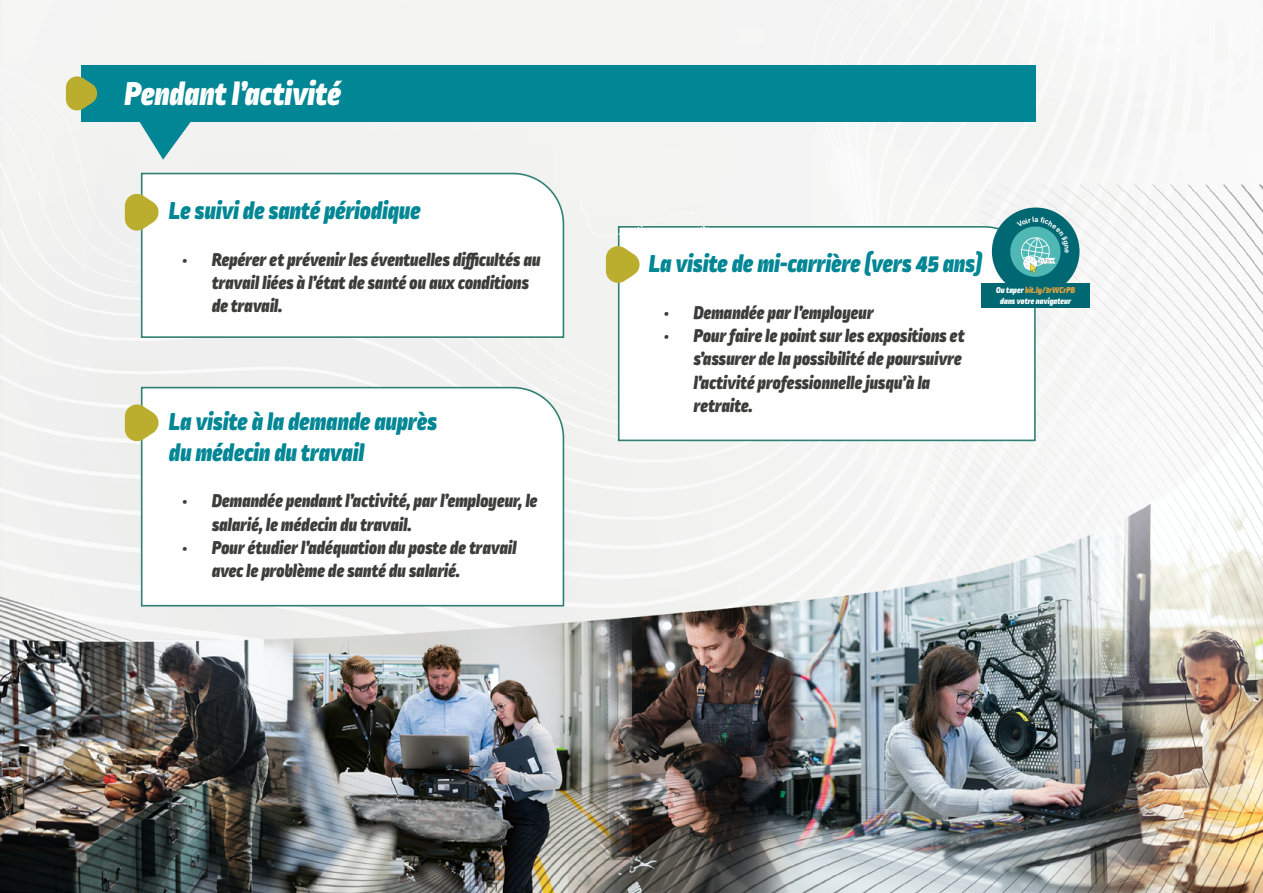
<style>
.page{position:relative;width:1263px;height:893px;background:#fff}
.page>*{position:absolute;margin:0;border:0;box-sizing:border-box;transform-origin:0 0}
.t1{font:italic 900 34.5px "Ropa Mix Pro";color:#fff}
.t2{font:italic 900 25.8px/31px "Ropa Mix Pro";color:#008694}
.t3{font:italic 900 19.35px/23.2px "Ropa Mix Pro";color:#3c3c3b}
.t4{font:italic 900 9px/10.8px "Ropa Mix Pro";color:#fff;text-align:center}
.t5{font:700 7.35px "Acumin Pro";color:#fff}
.s1{color:#e3a13f}
</style>
<div class="page">
<img style="left:0;top:0;width:1263px;height:893px">
<svg style="left:140px;top:172px;width:425px;height:167px"></svg>
<svg style="left:140px;top:386px;width:425px;height:221px"></svg>
<svg style="left:617px;top:225px;width:419px;height:217px"></svg>
<div style="left:82px;top:65px;width:954px;height:57px;background:#008694"></div>
<svg style="left:139px;top:122px;width:53px;height:38px"></svg>
<svg style="left:66px;top:73px;width:32px;height:40px"></svg>
<svg style="left:125px;top:191px;width:35px;height:43px"></svg>
<svg style="left:578px;top:199px;width:178px;height:87px"></svg>
<svg style="left:125px;top:401px;width:35px;height:43px"></svg>
<div style="left:992px;top:208px;width:87px;height:87px;background:#006872;border-radius:50%"></div>
<div style="left:981px;top:283px;width:109px;height:24px;background:#006872"></div>
<svg style="left:1008px;top:217px;width:61px;height:60px"></svg>
<h1 class="t1" style="left:125px;top:73px;width:218px">Pendant l’activité</h1>
<h2 class="t2" style="left:169px;top:196px;width:253px">Le suivi de santé périodique</h2>
<p class="t3" style="left:212px;top:249px;width:330px;text-indent:-29px">• Repérer et prévenir les éventuelles difficultés au travail liées à l’état de santé ou aux conditions de travail.</p>
<h2 class="t2" style="left:169px;top:407px;width:270px">La visite à la demande auprès du médecin du travail</h2>
<p class="t3" style="left:212px;top:490px;width:327px;text-indent:-29px">• Demandée pendant l’activité, par l’employeur, le salarié, le médecin du travail.</p>
<p class="t3" style="left:212px;top:537px;width:306px;text-indent:-29px">• Pour étudier l’adéquation du poste de travail avec le problème de santé du salarié.</p>
<h2 class="t2" style="left:649px;top:249px;width:334px">La visite de mi-carrière (vers 45 ans)</h2>
<p class="t3" style="left:664px;top:301px;width:211px">• Demandée par l’employeur</p>
<p class="t3" style="left:694px;top:325px;width:273px;text-indent:-29px">• Pour faire le point sur les expositions et s’assurer de la possibilité de poursuivre l’activité professionnelle jusqu’à la retraite.</p>
<p class="t5" style="left:1034px;top:214px;width:6px">a</p>
<p class="t5" style="left:1073px;top:249px;width:6px;rotate:90deg">e</p>
<p class="t4" style="left:996px;top:285px;width:80px">Ou taper <span class="s1">bit.ly/3rWCrPB </span>dans votre navigateur</p>
</div>
